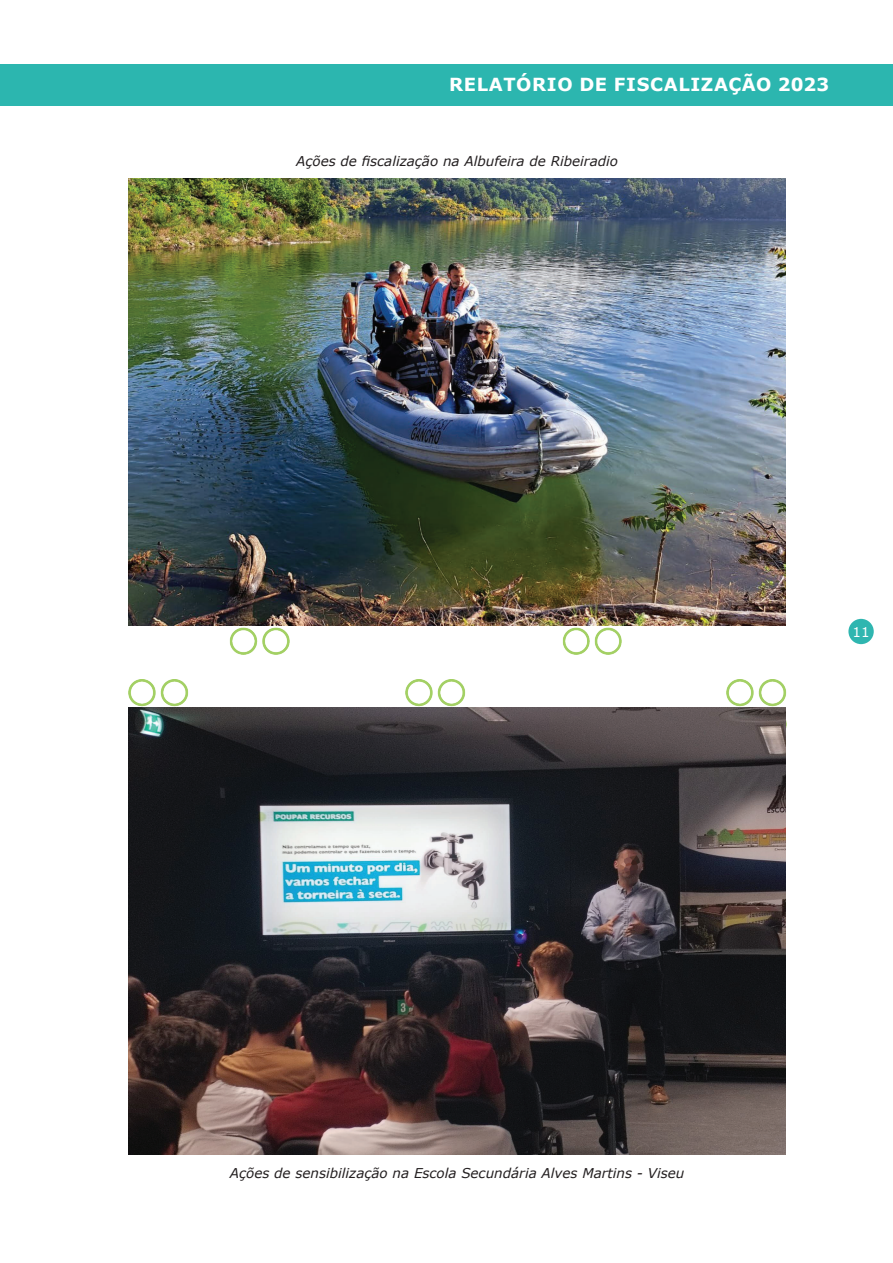
<style>
.page{position:relative;width:893px;height:1263px;background:#fff}
.page>*{position:absolute;margin:0;border:0;box-sizing:border-box;transform-origin:0 0}
.t1{font:700 18px "Verdana";letter-spacing:.035em;color:#fff}
.t2{font:italic 13.5px "Verdana";color:#231f20}
.t3{font:13.5px "Verdana";color:#fff}
</style>
<div class="page">
<div style="left:0;top:65px;width:893px;height:41px;background:#2cb6af"></div>
<div style="left:848px;top:619px;width:26px;height:25px;background:#2fb6b0;border-radius:50%"></div>
<img style="left:562px;top:625px;width:60px;height:30px">
<img style="left:727px;top:679px;width:60px;height:49px">
<img style="left:406px;top:679px;width:59px;height:29px">
<img style="left:229px;top:625px;width:60px;height:30px">
<img style="left:128px;top:679px;width:60px;height:58px">
<img style="left:129px;top:179px;width:657px;height:446px">
<img style="left:129px;top:708px;width:657px;height:446px">
<h1 class="t1" style="left:449px;top:72px;width:382px">RELATÓRIO DE FISCALIZAÇÃO 2023</h1>
<p class="t2" style="left:296px;top:151px;width:323px">Ações de fiscalização na Albufeira de Ribeiradio</p>
<p class="t3" style="left:852px;top:622px;width:19px">11</p>
<p class="t2" style="left:230px;top:1164px;width:456px">Ações de sensibilização na Escola Secundária Alves Martins - Viseu</p>
</div>
